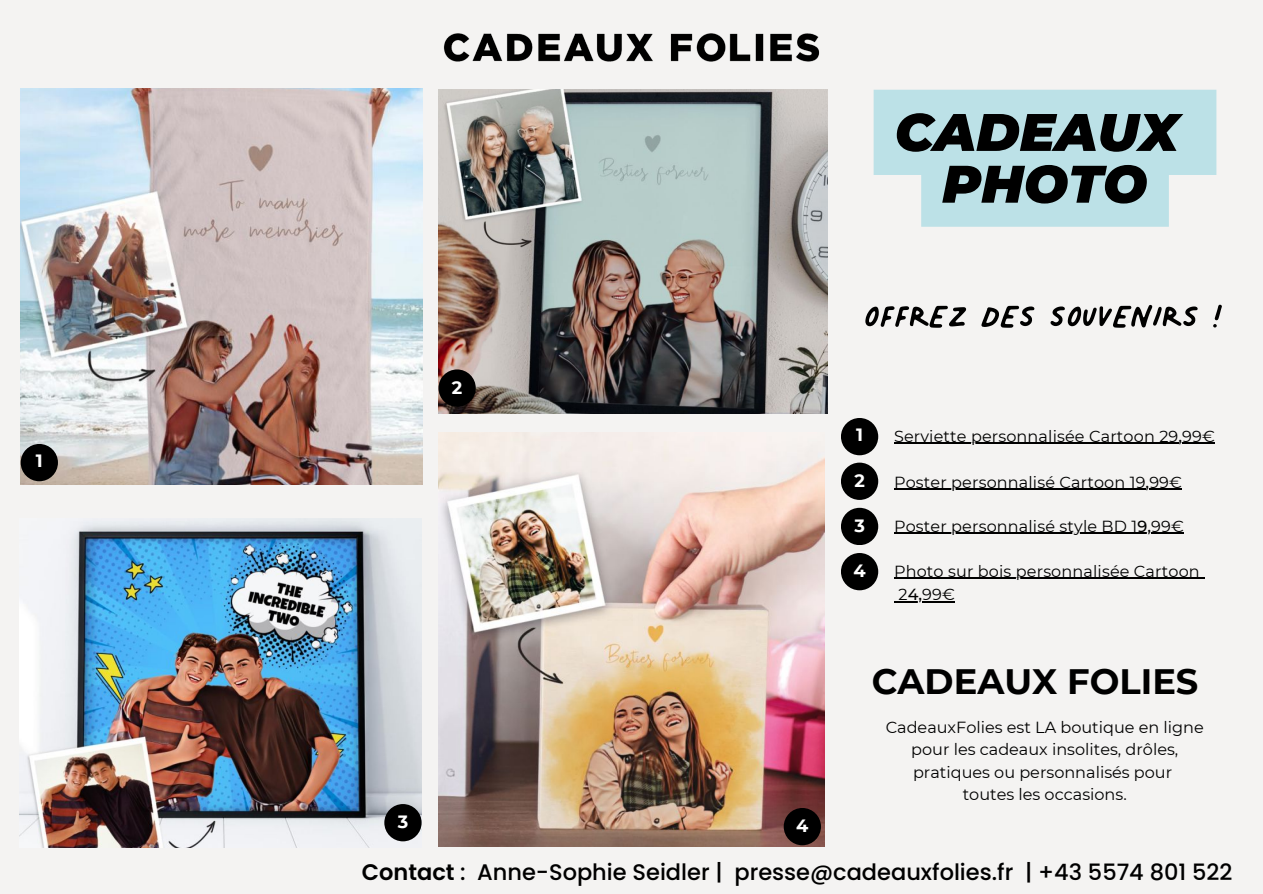
<style>
.page{position:relative;width:1263px;height:894px;background:#fff}
.page>*{position:absolute;margin:0;border:0;box-sizing:border-box;transform-origin:0 0}
.t1{font:63.6px "Palmer Lake Print";color:#000}
.t2{font:italic 900 52.65px "Montserrat";color:#000}
.t3{font:700 35.25px "Montserrat";color:#000}
.t4{font:500 22.5px "Poppins";color:#000}
.t5{font:700 17.7px "Montserrat";color:#fff}
.t6{font:16.05px/22.5px "Montserrat";letter-spacing:.01em;color:#000}
.s1{font-weight:500}
.s2{font-weight:600}
</style>
<div class="page">
<div style="left:0;top:0;width:1263px;height:893px;background:#f4f3f2"></div>
<img style="left:21px;top:88px;width:401px;height:396px">
<img style="left:438px;top:432px;width:386px;height:414px">
<img style="left:438px;top:89px;width:390px;height:324px">
<img style="left:20px;top:518px;width:401px;height:329px">
<div style="left:841px;top:418px;width:37px;height:37px;background:#000;border-radius:50%"></div>
<div style="left:841px;top:462px;width:37px;height:38px;background:#000;border-radius:50%"></div>
<div style="left:841px;top:507px;width:37px;height:38px;background:#000;border-radius:50%"></div>
<div style="left:841px;top:553px;width:37px;height:37px;background:#000;border-radius:50%"></div>
<div style="left:21px;top:444px;width:37px;height:37px;background:#000;border-radius:50%"></div>
<div style="left:438px;top:369px;width:38px;height:37px;background:#000;border-radius:50%"></div>
<div style="left:384px;top:803px;width:38px;height:38px;background:#000;border-radius:50%"></div>
<div style="left:784px;top:807px;width:37px;height:38px;background:#000;border-radius:50%"></div>
<img style="left:443px;top:33px;width:377px;height:61px">
<hr style="left:894px;top:488px;width:251px;height:1px;background:#000">
<hr style="left:1149px;top:488px;width:33px;height:1px;background:#000">
<hr style="left:894px;top:532px;width:243px;height:1px;background:#000">
<svg style="left:1137px;top:532px;width:14px;height:1px"></svg>
<hr style="left:1151px;top:532px;width:33px;height:1px;background:#000">
<hr style="left:894px;top:577px;width:306px;height:1px;background:#000">
<svg style="left:894px;top:601px;width:24px;height:1px"></svg>
<hr style="left:922px;top:601px;width:33px;height:1px;background:#000">
<hr style="left:894px;top:442px;width:284px;height:2px;background:#000">
<hr style="left:1182px;top:442px;width:33px;height:2px;background:#000">
<svg style="left:874px;top:90px;width:342px;height:137px;background:#c1e2e8"></svg>
<p class="t5" style="left:36px;top:450px;width:8px">1</p>
<p class="t2" style="left:895px;top:100px;width:286px">CADEAUX</p>
<p class="t2" style="left:942px;top:152px;width:207px">PHOTO</p>
<p class="t5" style="left:452px;top:376px;width:12px">2</p>
<p class="t5" style="left:398px;top:811px;width:12px">3</p>
<p class="t5" style="left:796px;top:815px;width:14px">4</p>
<p class="t1" style="left:864px;top:283px;width:360px">OFFREZ DES SOUVENIRS !</p>
<p class="t5" style="left:856px;top:424px;width:8px">1</p>
<p class="t5" style="left:854px;top:469px;width:12px">2</p>
<p class="t5" style="left:854px;top:515px;width:12px">3</p>
<p class="t5" style="left:853px;top:560px;width:14px">4</p>
<p class="t6" style="left:894px;top:424px;width:322px">Serviette personnalisée Cartoon 29<span class="s1">,</span>99€</p>
<p class="t6" style="left:894px;top:470px;width:289px">Poster personnalisé Cartoon 19<span class="s1">,</span>99€</p>
<p class="t6" style="left:894px;top:514px;width:291px">Poster personnalisé style BD 1<span class="s1">9,</span>99€</p>
<p class="t6" style="left:894px;top:559px;width:307px;line-height:23.5px">Photo sur bois personnalisée Cartoon<br>2<span class="s1">4,</span>99€</p>
<p class="t3" style="left:872px;top:660px;width:328px">CADEAUX FOLIES</p>
<p class="t6" style="left:886px;top:715px;width:320px;text-align:center">CadeauxFolies est LA boutique en ligne pour les cadeaux insolites, drôles, pratiques ou personnalisés pour</p>
<p class="t6" style="left:963px;top:782px;width:165px">toutes les occasions.</p>
<p class="t4" style="left:362px;top:856px;width:872px"><span class="s2">Contact</span> : Anne-Sophie Seidler | presse@cadeauxfolies.fr | +43 5574 801 522</p>
</div>
